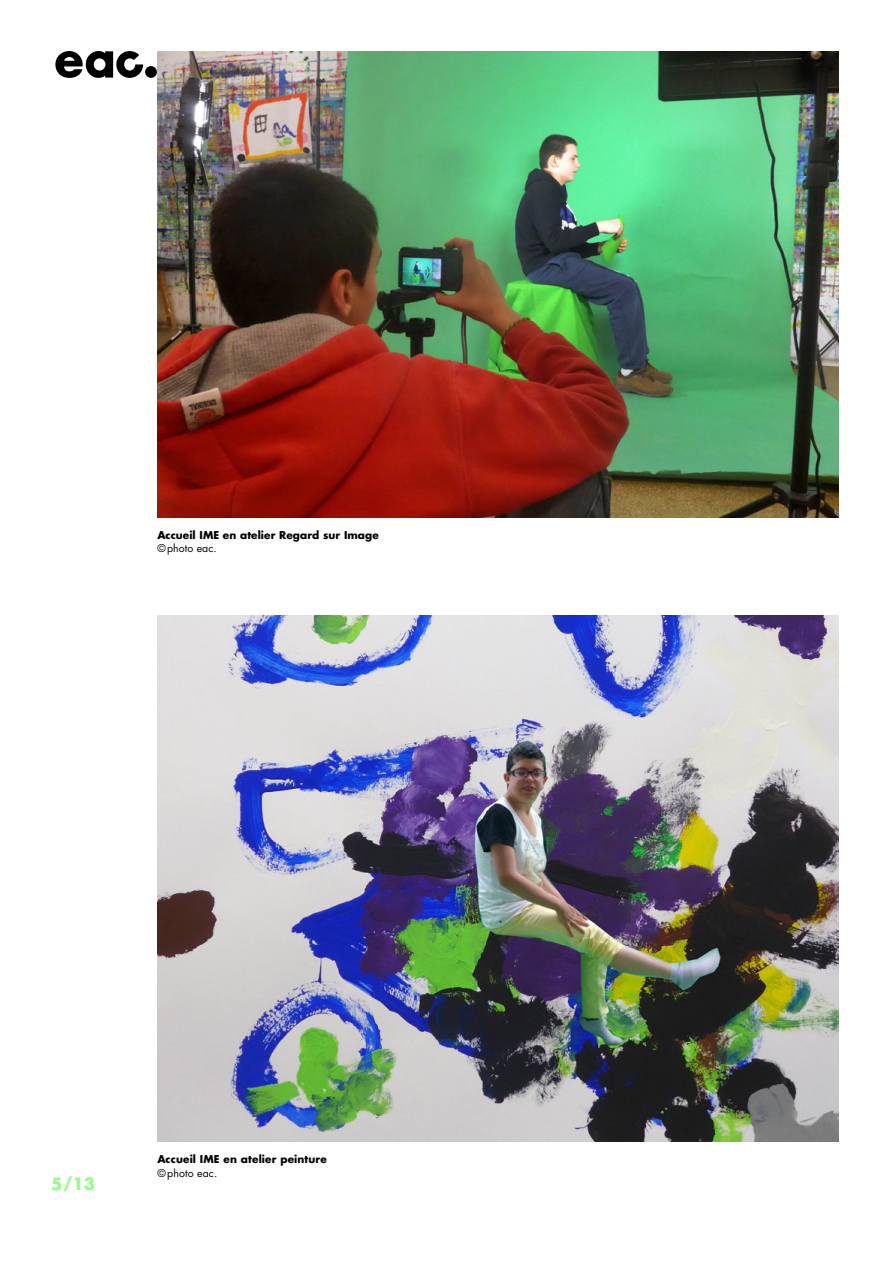
<style>
.page{position:relative;width:893px;height:1263px;background:#fff}
.page>*{position:absolute;margin:0;border:0;box-sizing:border-box;transform-origin:0 0}
.t1{font:16.5px "Futura Amandiers Bold";color:#8fff85}
.t2{font:10.5px "Futura Amandiers Bold";letter-spacing:.005em;color:#000}
.t3{font:10.5px "Futura Amandiers";letter-spacing:.01em;color:#000}
</style>
<div class="page">
<div style="left:145px;top:66px;width:12px;height:12px;background:#000;border-radius:50%"></div>
<svg style="left:55px;top:51px;width:88px;height:27px"></svg>
<img style="left:157px;top:616px;width:682px;height:526px">
<img style="left:157px;top:51px;width:682px;height:467px">
<p class="t2" style="left:157px;top:528px;width:223px">Accueil IME en atelier Regard sur Image</p>
<p class="t3" style="left:157px;top:541px;width:61px">© photo eac.</p>
<h1 class="t1" style="left:51px;top:1173px;width:46px">5/13</h1>
<p class="t2" style="left:157px;top:1152px;width:171px">Accueil IME en atelier peinture</p>
<p class="t3" style="left:157px;top:1166px;width:61px">© photo eac.</p>
</div>
